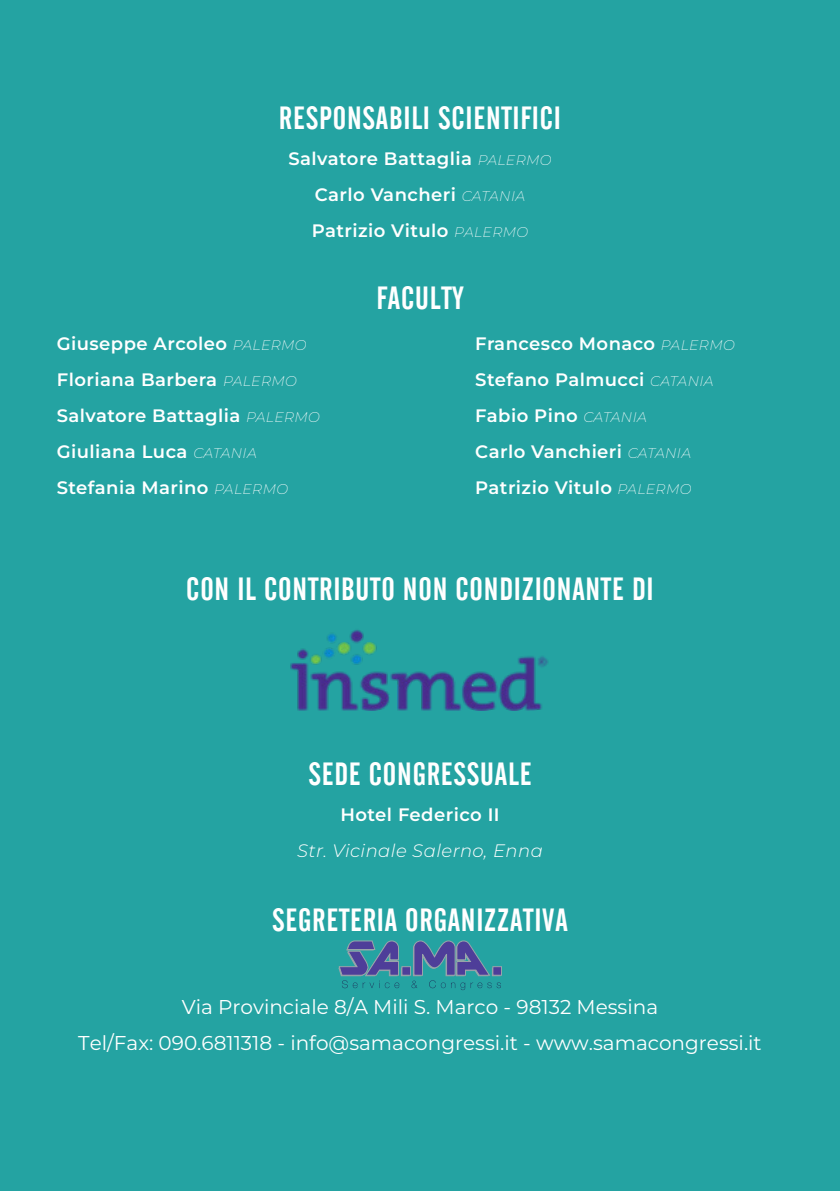
<style>
.page{position:relative;width:840px;height:1191px;background:#fff}
.page>*{position:absolute;margin:0;border:0;box-sizing:border-box;transform-origin:0 0}
.t1{font:32px "Alternate Gothic W03 No.2";letter-spacing:.025em;color:#fff}
.t2{font:20px "Montserrat";color:#fff}
.t3{font:100 18px "Montserrat";letter-spacing:.025em;color:#fff}
.t4{font:italic 100 18px "Montserrat";letter-spacing:.025em;color:#fff}
.s1{font-style:italic;font-size:14px}
</style>
<div class="page">
<div style="left:0;top:0;width:839px;height:1191px;background:#24a3a2"></div>
<img style="left:290px;top:630px;width:258px;height:80px">
<svg style="left:338px;top:940px;width:163px;height:50px"></svg>
<p class="t1" style="left:279px;top:100px;width:283px">RESPONSABILI SCIENTIFICI</p>
<p class="t3" style="left:288px;top:147px;width:264px">Salvatore Battaglia <span class="s1">PALERMO</span></p>
<p class="t3" style="left:314px;top:183px;width:212px">Carlo Vancheri <span class="s1">CATANIA</span></p>
<p class="t3" style="left:311px;top:219px;width:218px">Patrizio Vitulo <span class="s1">PALERMO</span></p>
<p class="t3" style="left:57px;top:331px;width:251px">Giuseppe Arcoleo <span class="s1">PALERMO</span></p>
<p class="t3" style="left:57px;top:367px;width:241px">Floriana Barbera <span class="s1">PALERMO</span></p>
<p class="t3" style="left:57px;top:403px;width:264px">Salvatore Battaglia <span class="s1">PALERMO</span></p>
<p class="t3" style="left:57px;top:439px;width:201px">Giuliana Luca <span class="s1">CATANIA</span></p>
<p class="t3" style="left:57px;top:475px;width:233px">Stefania Marino <span class="s1">PALERMO</span></p>
<p class="t1" style="left:376px;top:280px;width:89px">FACULTY</p>
<p class="t3" style="left:475px;top:331px;width:261px">Francesco Monaco <span class="s1">PALERMO</span></p>
<p class="t3" style="left:475px;top:367px;width:240px">Stefano Palmucci <span class="s1">CATANIA</span></p>
<p class="t3" style="left:475px;top:403px;width:173px">Fabio Pino <span class="s1">CATANIA</span></p>
<p class="t3" style="left:475px;top:439px;width:217px">Carlo Vanchieri <span class="s1">CATANIA</span></p>
<p class="t3" style="left:475px;top:475px;width:217px">Patrizio Vitulo <span class="s1">PALERMO</span></p>
<p class="t1" style="left:186px;top:571px;width:468px">CON IL CONTRIBUTO NON CONDIZIONANTE DI</p>
<p class="t1" style="left:308px;top:755px;width:224px">SEDE CONGRESSUALE</p>
<p class="t3" style="left:340px;top:802px;width:161px">Hotel Federico II</p>
<p class="t4" style="left:297px;top:838px;width:247px">Str. Vicinale Salerno, Enna</p>
<p class="t1" style="left:272px;top:902px;width:297px">SEGRETERIA ORGANIZZATIVA</p>
<p class="t2" style="left:182px;top:993px;width:477px">Via Provinciale 8/A Mili S. Marco - 98132 Messina</p>
<p class="t2" style="left:78px;top:1029px;width:684px">Tel/Fax: 090.6811318 - info@samacongressi.it - www.samacongressi.it</p>
</div>
